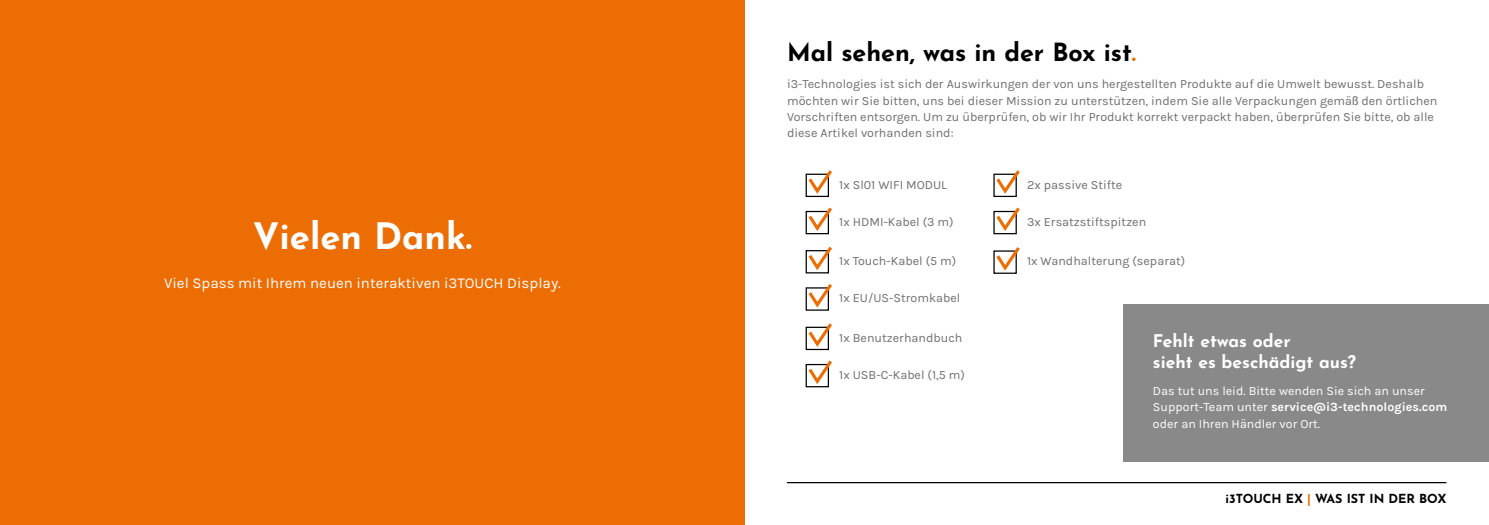
<style>
.page{position:relative;width:1489px;height:525px;background:#fff}
.page>*{position:absolute;margin:0;border:0;box-sizing:border-box;transform-origin:0 0}
.t1{font:700 36.38px "Josefin Sans";color:#fff}
.t2{font:700 25px "Josefin Sans";color:#000}
.t3{font:700 17.5px/21px "Josefin Sans";color:#fff}
.t4{font:15px "Karla";color:#fff}
.t5{font:12.5px/16.2px "Karla";color:#706f6f}
.t6{font:12.5px/16.2px "Karla";color:#fff}
.t7{font:700 12.5px "Josefin Sans";color:#000}
.s1{color:#ed6d05}
.s2{font-family:"Gill Sans"}
.s3{font-weight:700}
.s4{font-style:inherit}
</style>
<div class="page">
<hr style="left:786px;top:481px;width:660px;height:2px;background:#000">
<div style="left:0;top:0;width:744px;height:524px;background:#ed6d05"></div>
<div style="left:805px;top:173px;width:24px;height:24px;border:1px solid #000"></div>
<div style="left:993px;top:173px;width:23px;height:24px;border:1px solid #000"></div>
<div style="left:805px;top:326px;width:24px;height:24px;border:1px solid #000"></div>
<div style="left:993px;top:250px;width:23px;height:24px;border:1px solid #000"></div>
<svg style="left:805px;top:170px;width:27px;height:26px"></svg>
<svg style="left:993px;top:170px;width:27px;height:26px"></svg>
<svg style="left:805px;top:246px;width:27px;height:27px"></svg>
<svg style="left:805px;top:323px;width:27px;height:26px"></svg>
<svg style="left:805px;top:207px;width:27px;height:27px"></svg>
<svg style="left:993px;top:207px;width:27px;height:27px"></svg>
<svg style="left:993px;top:247px;width:27px;height:26px"></svg>
<svg style="left:805px;top:284px;width:27px;height:26px"></svg>
<svg style="left:805px;top:360px;width:27px;height:27px"></svg>
<div style="left:1123px;top:304px;width:365px;height:157px;background:#898989"></div>
<h1 class="t1" style="left:253px;top:204px;width:221px">Vielen Dank.</h1>
<p class="t4" style="left:164px;top:275px;width:398px">Viel Spass mit Ihrem neuen interaktiven i3TOUCH Display.</p>
<h2 class="t2" style="left:787px;top:30px;width:350px">Mal sehen, was in der Box ist<span class="s1">.</span></h2>
<p class="t5" style="left:787px;top:76px;width:651px">i3-Technologies ist sich der Auswirkungen der von uns hergestellten Produkte auf die Umwelt bewusst. Deshalb möchten wir Sie bitten, uns bei dieser Mission zu unterstützen, indem Sie alle Verpackungen gemä<span class="s2">ß</span> den örtlichen Vorschriften entsorgen. Um zu überprüfen, ob wir Ihr Produkt korrekt verpackt haben, überprüfen Sie bitte, ob alle diese Artikel vorhanden sind:</p>
<p class="t5" style="left:839px;top:176px;width:109px">1x Sl01 WIFI MODUL</p>
<p class="t5" style="left:1027px;top:176px;width:97px">2x passive Stifte</p>
<p class="t5" style="left:839px;top:214px;width:116px">1x HDMI-Kabel (3 m)</p>
<p class="t5" style="left:1027px;top:214px;width:121px">3x Ersatzstiftspitzen</p>
<p class="t5" style="left:1027px;top:253px;width:160px">1x Wandhalterung (separat)</p>
<p class="t5" style="left:839px;top:290px;width:123px">1x EU/US-Stromkabel</p>
<p class="t5" style="left:839px;top:253px;width:118px">1x Touch-Kabel (5 m)</p>
<p class="t5" style="left:839px;top:329px;width:125px">1x Benutzerhandbuch</p>
<p class="t5" style="left:839px;top:366px;width:127px">1x USB-C-Kabel (1,5 m)</p>
<h3 class="t3" style="left:1152px;top:327px;width:205px">Fehlt etwas oder<br>sieht es beschädigt aus?</h3>
<p class="t6" style="left:1152px;top:382px;width:296px">Das tut uns leid. Bitte wenden Sie sich an unser<br>Support-Team unter <span class="s3">service@i3-technologies.com </span>oder an Ihren Händler vor Ort.</p>
<p class="t7" style="left:1225px;top:487px;width:222px"><span class="s4">i3TOUCH EX</span> <span class="s1">|</span> WAS IST IN DER BOX</p>
</div>
